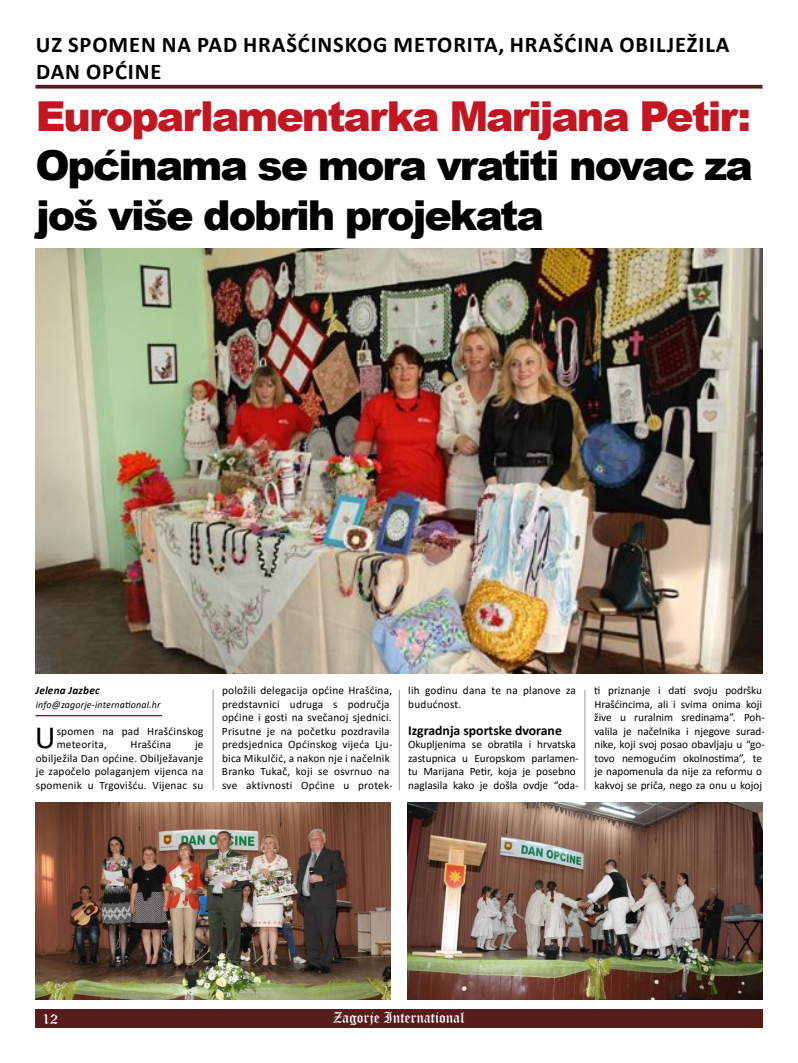
<style>
.page{position:relative;width:798px;height:1063px;background:#fff}
.page>*{position:absolute;margin:0;border:0;box-sizing:border-box;transform-origin:0 0}
.t1{font:900 41.25px/49.5px "Arial";letter-spacing:-.05em;color:#000}
.t2{font:900 41.25px "Arial";letter-spacing:-.05em;color:#c31622}
.t3{font:32.5px "Calibri";color:#000}
.t4{font:700 22.5px "Calibri";letter-spacing:.04em;color:#000}
.t5{font:15px "Old English Text";color:#fff}
.t6{font:700 13.75px "Calibri";color:#000}
.t7{font:11.25px/13.5px "Calibri";color:#000}
.t8{font:11.25px/13.5px "Calibri";letter-spacing:.02em;color:#000}
.t9{font:italic 700 11.25px "Calibri";letter-spacing:.015em;color:#000}
.t10{font:italic 10px "Calibri";letter-spacing:.015em;color:#000}
</style>
<div class="page">
<div style="left:35px;top:1009px;width:727px;height:19px;background:#581c1c"></div>
<hr style="left:35px;top:715px;width:127px;height:1px;background:#581c1c">
<svg style="left:35px;top:85px;width:727px;height:4px;background:#693333"></svg>
<img style="left:35px;top:248px;width:727px;height:425px">
<img style="left:35px;top:803px;width:355px;height:196px">
<img style="left:407px;top:803px;width:355px;height:196px">
<hr style="left:213px;top:690px;width:1px;height:100px;background:#9c9b9b">
<hr style="left:399px;top:690px;width:1px;height:100px;background:#9c9b9b">
<hr style="left:584px;top:690px;width:1px;height:100px;background:#9c9b9b">
<h3 class="t4" style="left:36px;top:29px;width:48px">UZ SPOMEN</h3>
<h3 class="t4" style="left:162px;top:29px;width:49px">NA PAD</h3>
<h3 class="t4" style="left:243px;top:29px;width:29px">HRAŠĆINSKOG</h3>
<h3 class="t4" style="left:393px;top:29px;width:14px">METORITA</h3>
<h3 class="t4" style="left:498px;top:29px;width:40px">, HRAŠĆINA</h3>
<h3 class="t4" style="left:619px;top:29px;width:12px">OBILJEŽILA</h3>
<h3 class="t4" style="left:36px;top:56px;width:64px">DAN OPĆINE</h3>
<h1 class="t2" style="left:36px;top:86px;width:716px">Europarlamentarka Marijana Petir:</h1>
<h1 class="t1" style="left:35px;top:139px;width:719px">Općinama se mora vratiti novac za još više dobrih projekata</h1>
<p class="t9" style="left:35px;top:683px;width:66px">Jelena Jazbec</p>
<p class="t10" style="left:36px;top:698px;width:126px">info@zagorje-international.hr</p>
<h2 class="t3" style="left:35px;top:715px;width:22px">U</h2>
<p class="t8" style="left:57px;top:724px;width:148px">spomen na pad Hrašćinskog meteorita,</p>
<p class="t8" style="left:130px;top:737px;width:42px">Hrašćina</p>
<p class="t7" style="left:36px;top:737px;width:169px;text-align:justify;text-indent:159px">je obilježila Dan općine. Obilježavanje je započelo polaganjem vijenca na spomenik u Trgovišću. Vijenac su</p>
<p class="t8" style="left:222px;top:683px;width:172px">položili delegacija općine Hrašćina, predstavnici udruga s područja općine i gosti na svečanoj sjednici.<br>Prisutne je na početku pozdravila predsjednica Općinskog vijeća Lju&shy;bica Mikulčić, a nakon nje i načelnik Branko Tukač, koji se osvrnuo na sve aktivnosti Općine u protek-</p>
<p class="t8" style="left:408px;top:683px;width:169px">lih godinu dana te na planove za budućnost.</p>
<p class="t6" style="left:408px;top:720px;width:155px">IZGRADNJA SPORTSKE DVORANE</p>
<p class="t7" style="left:408px;top:737px;width:172px">Okupljenima se obratila i hrvatska zastupnica u Europskom parlamen&shy;tu Marijana Petir, koja je posebno naglasila kako je došla ovdje “oda-</p>
<p class="t7" style="left:594px;top:683px;width:172px">ti priznanje i dati svoju podršku Hrašćincima, ali i svima onima koji žive u ruralnim sredinama”. Poh&shy;valila je načelnika i njegove surad&shy;nike, koji svoj posao obavljaju u “go&shy;tovo nemogućim okolnostima”, te je napomenula da nije za reformu o kakvoj se priča, nego za onu u kojoj</p>
<h3 class="t5" style="left:43px;top:1009px;width:17px">12</h3>
<h3 class="t5" style="left:333px;top:1008px;width:133px">Zagorje International</h3>
</div>
